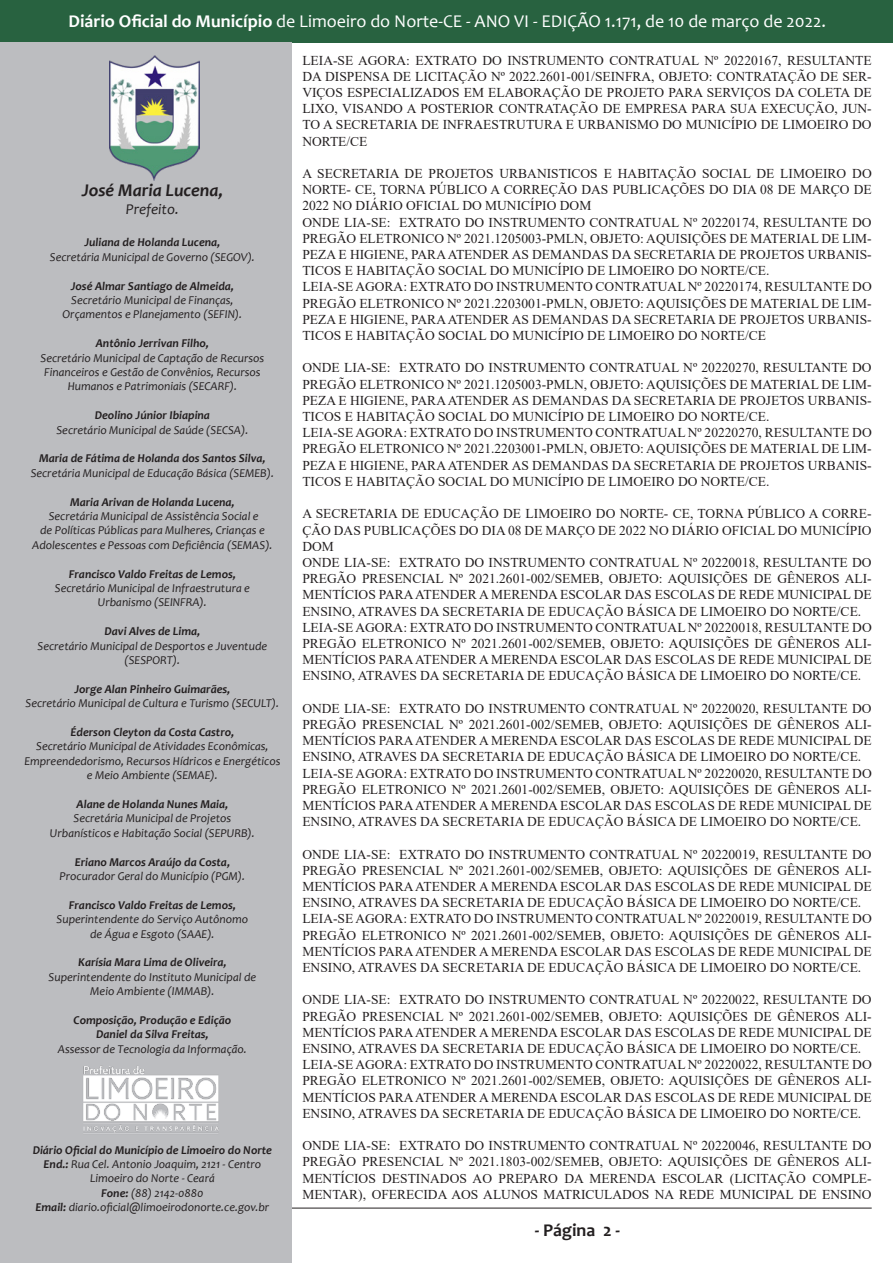
<style>
.page{position:relative;width:893px;height:1263px;background:#fff}
.page>*{position:absolute;margin:0;border:0;box-sizing:border-box;transform-origin:0 0}
.t1{font:18px "Candara";color:#fff}
.t2{font:italic 700 18px "Candara";color:#231f20}
.t3{font:700 18px "Candara";color:#231f20}
.t4{font:italic 15px "Candara";color:#231f20}
.t5{font:13.5px/16.2px "Times New Roman";color:#231f20;text-align:justify}
.t6{font:italic 12px/14.4px "Candara";color:#231f20;text-align:center}
.t7{font:italic 700 12px "Candara";color:#231f20}
.s1{font-weight:700}
</style>
<div class="page">
<div style="left:1px;top:0;width:892px;height:42px;background:#286240"></div>
<hr style="left:21px;top:1208px;width:851px;height:1px;background:#231f20">
<div style="left:0;top:42px;width:291px;height:1221px;background:#bcbdc0"></div>
<img style="left:109px;top:55px;width:90px;height:125px">
<img style="left:83px;top:1065px;width:136px;height:69px">
<h1 class="t1" style="left:68px;top:10px;width:759px"><span class="s1">Diário Oficial do Município</span> de Limoeiro do Norte-CE - ANO VI - EDIÇÃO 1.171, de 10 de março de 2022.</h1>
<p class="t2" style="left:82px;top:179px;width:143px">José Maria Lucena,</p>
<p class="t4" style="left:126px;top:200px;width:55px">Prefeito.</p>
<p class="t7" style="left:84px;top:235px;width:137px">Juliana de Holanda Lucena,</p>
<p class="t6" style="left:50px;top:249px;width:207px">Secretária Municipal de Governo (SEGOV).</p>
<p class="t7" style="left:71px;top:278px;width:165px">José Almar Santiago de Almeida,</p>
<p class="t6" style="left:71px;top:293px;width:164px">Secretário Municipal de Finanças,</p>
<p class="t6" style="left:63px;top:307px;width:181px">Orçamentos e Planejamento (SEFIN).</p>
<p class="t7" style="left:96px;top:336px;width:115px">Antônio Jerrivan Filho,</p>
<p class="t6" style="left:41px;top:350px;width:225px">Secretário Municipal de Captação de Recursos</p>
<p class="t6" style="left:44px;top:365px;width:218px">Financeiros e Gestão de Convênios, Recursos</p>
<p class="t6" style="left:68px;top:379px;width:171px">Humanos e Patrimoniais (SECARF).</p>
<p class="t7" style="left:95px;top:408px;width:117px">Deolino Júnior Ibiapina</p>
<p class="t6" style="left:56px;top:422px;width:193px">Secretário Municipal de Saúde (SECSA).</p>
<p class="t7" style="left:39px;top:451px;width:228px">Maria de Fátima de Holanda dos Santos Silva,</p>
<p class="t6" style="left:31px;top:465px;width:245px">Secretária Municipal de Educação Básica (SEMEB).</p>
<p class="t7" style="left:70px;top:494px;width:166px">Maria Arivan de Holanda Lucena,</p>
<p class="t6" style="left:49px;top:509px;width:211px">Secretária Municipal de Assistência Social e</p>
<p class="t6" style="left:40px;top:523px;width:226px">de Políticas Públicas para Mulheres, Crianças e</p>
<p class="t6" style="left:32px;top:537px;width:242px">Adolescentes e Pessoas com Deficiência (SEMAS).</p>
<p class="t7" style="left:69px;top:566px;width:169px">Francisco Valdo Freitas de Lemos,</p>
<p class="t6" style="left:55px;top:581px;width:197px">Secretário Municipal de Infraestrutura e</p>
<p class="t6" style="left:98px;top:595px;width:110px">Urbanismo (SEINFRA).</p>
<p class="t7" style="left:105px;top:624px;width:97px">Davi Alves de Lima,</p>
<p class="t6" style="left:38px;top:638px;width:231px">Secretário Municipal de Desportos e Juventude (SESPORT).</p>
<p class="t7" style="left:74px;top:681px;width:157px">Jorge Alan Pinheiro Guimarães,</p>
<p class="t6" style="left:26px;top:696px;width:255px">Secretário Municipal de Cultura e Turismo (SECULT).</p>
<p class="t7" style="left:70px;top:724px;width:165px">Éderson Cleyton da Costa Castro,</p>
<p class="t6" style="left:24px;top:739px;width:257px">Secretário Municipal de Atividades Econômicas,<br>Empreendedorismo, Recursos Hídricos e Energéticos e Meio Ambiente (SEMAE).</p>
<p class="t7" style="left:77px;top:796px;width:153px">Alane de Holanda Nunes Maia,</p>
<p class="t6" style="left:74px;top:811px;width:159px">Secretária Municipal de Projetos</p>
<p class="t6" style="left:50px;top:825px;width:206px">Urbanísticos e Habitação Social (SEPURB).</p>
<p class="t7" style="left:75px;top:854px;width:157px">Eriano Marcos Araújo da Costa,</p>
<p class="t6" style="left:60px;top:869px;width:187px">Procurador Geral do Município (PGM).</p>
<p class="t7" style="left:69px;top:897px;width:169px">Francisco Valdo Freitas de Lemos,</p>
<p class="t6" style="left:57px;top:912px;width:193px">Superintendente do Serviço Autônomo de Água e Esgoto (SAAE).</p>
<p class="t7" style="left:78px;top:955px;width:150px">Karísia Mara Lima de Oliveira,</p>
<p class="t6" style="left:49px;top:969px;width:209px">Superintendente do Instituto Municipal de<br>Meio Ambiente (IMMAB).</p>
<p class="t7" style="left:74px;top:1012px;width:159px">Composição, Produção e Edição</p>
<p class="t7" style="left:96px;top:1027px;width:114px">Daniel da Silva Freitas,</p>
<p class="t6" style="left:58px;top:1041px;width:190px">Assessor de Tecnologia da Informação.</p>
<p class="t7" style="left:33px;top:1142px;width:241px">Diário Oficial do Município de Limoeiro do Norte</p>
<p class="t6" style="left:44px;top:1157px;width:219px"><span class="s1">End.:</span> Rua Cel. Antonio Joaquim, 2121 - Centro</p>
<p class="t6" style="left:90px;top:1171px;width:126px">Limoeiro do Norte - Ceará</p>
<p class="t6" style="left:101px;top:1185px;width:104px"><span class="s1">Fone:</span> (88) 2142-0880</p>
<p class="t6" style="left:35px;top:1200px;width:235px"><span class="s1">Email:</span> diario.oficial@limoeirodonorte.ce.gov.br</p>
<p class="t5" style="left:302px;top:52px;width:571px">LEIA-SE AGORA: EXTRATO DO INSTRUMENTO CONTRATUAL Nº 20220167, RESULTANTE DA DISPENSA DE LICITAÇÃO Nº 2022.2601-001/SEINFRA, OBJETO: CONTRATAÇÃO DE SER-VIÇOS ESPECIALIZADOS EM ELABORAÇÃO DE PROJETO PARA SERVIÇOS DA COLETA DE LIXO, VISANDO A POSTERIOR CONTRATAÇÃO DE EMPRESA PARA SUA EXECUÇÃO, JUN-TO A SECRETARIA DE INFRAESTRUTURA E URBANISMO DO MUNICÍPIO DE LIMOEIRO DO NORTE/CE</p>
<p class="t5" style="left:302px;top:165px;width:571px">A SECRETARIA DE PROJETOS URBANISTICOS E HABITAÇÃO SOCIAL DE LIMOEIRO DO NORTE- CE, TORNA PÚBLICO A CORREÇÃO DAS PUBLICAÇÕES DO DIA 08 DE MARÇO DE 2022 NO DIÁRIO OFICIAL DO MUNICÍPIO DOM</p>
<p class="t5" style="left:302px;top:214px;width:571px">ONDE LIA-SE: EXTRATO DO INSTRUMENTO CONTRATUAL Nº 20220174, RESULTANTE DO PREGÃO ELETRONICO Nº 2021.1205003-PMLN, OBJETO: AQUISIÇÕES DE MATERIAL DE LIM-PEZA E HIGIENE, PARA ATENDER AS DEMANDAS DA SECRETARIA DE PROJETOS URBANIS-TICOS E HABITAÇÃO SOCIAL DO MUNICÍPIO DE LIMOEIRO DO NORTE/CE.</p>
<p class="t5" style="left:302px;top:278px;width:571px">LEIA-SE AGORA: EXTRATO DO INSTRUMENTO CONTRATUAL Nº 20220174, RESULTANTE DO PREGÃO ELETRONICO Nº 2021.2203001-PMLN, OBJETO: AQUISIÇÕES DE MATERIAL DE LIM-PEZA E HIGIENE, PARA ATENDER AS DEMANDAS DA SECRETARIA DE PROJETOS URBANIS-TICOS E HABITAÇÃO SOCIAL DO MUNICÍPIO DE LIMOEIRO DO NORTE/CE</p>
<p class="t5" style="left:302px;top:359px;width:571px">ONDE LIA-SE: EXTRATO DO INSTRUMENTO CONTRATUAL Nº 20220270, RESULTANTE DO PREGÃO ELETRONICO Nº 2021.1205003-PMLN, OBJETO: AQUISIÇÕES DE MATERIAL DE LIM-PEZA E HIGIENE, PARA ATENDER AS DEMANDAS DA SECRETARIA DE PROJETOS URBANIS-TICOS E HABITAÇÃO SOCIAL DO MUNICÍPIO DE LIMOEIRO DO NORTE/CE.</p>
<p class="t5" style="left:302px;top:424px;width:571px">LEIA-SE AGORA: EXTRATO DO INSTRUMENTO CONTRATUAL Nº 20220270, RESULTANTE DO PREGÃO ELETRONICO Nº 2021.2203001-PMLN, OBJETO: AQUISIÇÕES DE MATERIAL DE LIM-PEZA E HIGIENE, PARA ATENDER AS DEMANDAS DA SECRETARIA DE PROJETOS URBANIS-TICOS E HABITAÇÃO SOCIAL DO MUNICÍPIO DE LIMOEIRO DO NORTE/CE.</p>
<p class="t5" style="left:302px;top:505px;width:571px">A SECRETARIA DE EDUCAÇÃO DE LIMOEIRO DO NORTE- CE, TORNA PÚBLICO A CORRE-ÇÃO DAS PUBLICAÇÕES DO DIA 08 DE MARÇO DE 2022 NO DIÁRIO OFICIAL DO MUNICÍPIO DOM</p>
<p class="t5" style="left:302px;top:554px;width:571px">ONDE LIA-SE: EXTRATO DO INSTRUMENTO CONTRATUAL Nº 20220018, RESULTANTE DO PREGÃO PRESENCIAL Nº 2021.2601-002/SEMEB, OBJETO: AQUISIÇÕES DE GÊNEROS ALI-MENTÍCIOS PARA ATENDER A MERENDA ESCOLAR DAS ESCOLAS DE REDE MUNICIPAL DE ENSINO, ATRAVES DA SECRETARIA DE EDUCAÇÃO BÁSICA DE LIMOEIRO DO NORTE/CE.</p>
<p class="t5" style="left:302px;top:619px;width:571px">LEIA-SE AGORA: EXTRATO DO INSTRUMENTO CONTRATUAL Nº 20220018, RESULTANTE DO PREGÃO ELETRONICO Nº 2021.2601-002/SEMEB, OBJETO: AQUISIÇÕES DE GÊNEROS ALI-MENTÍCIOS PARA ATENDER A MERENDA ESCOLAR DAS ESCOLAS DE REDE MUNICIPAL DE ENSINO, ATRAVES DA SECRETARIA DE EDUCAÇÃO BÁSICA DE LIMOEIRO DO NORTE/CE.</p>
<p class="t5" style="left:302px;top:700px;width:571px">ONDE LIA-SE: EXTRATO DO INSTRUMENTO CONTRATUAL Nº 20220020, RESULTANTE DO PREGÃO PRESENCIAL Nº 2021.2601-002/SEMEB, OBJETO: AQUISIÇÕES DE GÊNEROS ALI-MENTÍCIOS PARA ATENDER A MERENDA ESCOLAR DAS ESCOLAS DE REDE MUNICIPAL DE ENSINO, ATRAVES DA SECRETARIA DE EDUCAÇÃO BÁSICA DE LIMOEIRO DO NORTE/CE.</p>
<p class="t5" style="left:302px;top:764px;width:571px">LEIA-SE AGORA: EXTRATO DO INSTRUMENTO CONTRATUAL Nº 20220020, RESULTANTE DO PREGÃO ELETRONICO Nº 2021.2601-002/SEMEB, OBJETO: AQUISIÇÕES DE GÊNEROS ALI-MENTÍCIOS PARA ATENDER A MERENDA ESCOLAR DAS ESCOLAS DE REDE MUNICIPAL DE ENSINO, ATRAVES DA SECRETARIA DE EDUCAÇÃO BÁSICA DE LIMOEIRO DO NORTE/CE.</p>
<p class="t5" style="left:302px;top:845px;width:571px">ONDE LIA-SE: EXTRATO DO INSTRUMENTO CONTRATUAL Nº 20220019, RESULTANTE DO PREGÃO PRESENCIAL Nº 2021.2601-002/SEMEB, OBJETO: AQUISIÇÕES DE GÊNEROS ALI-MENTÍCIOS PARA ATENDER A MERENDA ESCOLAR DAS ESCOLAS DE REDE MUNICIPAL DE ENSINO, ATRAVES DA SECRETARIA DE EDUCAÇÃO BÁSICA DE LIMOEIRO DO NORTE/CE.</p>
<p class="t5" style="left:302px;top:910px;width:571px">LEIA-SE AGORA: EXTRATO DO INSTRUMENTO CONTRATUAL Nº 20220019, RESULTANTE DO PREGÃO ELETRONICO Nº 2021.2601-002/SEMEB, OBJETO: AQUISIÇÕES DE GÊNEROS ALI-MENTÍCIOS PARA ATENDER A MERENDA ESCOLAR DAS ESCOLAS DE REDE MUNICIPAL DE ENSINO, ATRAVES DA SECRETARIA DE EDUCAÇÃO BÁSICA DE LIMOEIRO DO NORTE/CE.</p>
<p class="t5" style="left:302px;top:991px;width:571px">ONDE LIA-SE: EXTRATO DO INSTRUMENTO CONTRATUAL Nº 20220022, RESULTANTE DO PREGÃO PRESENCIAL Nº 2021.2601-002/SEMEB, OBJETO: AQUISIÇÕES DE GÊNEROS ALI-MENTÍCIOS PARA ATENDER A MERENDA ESCOLAR DAS ESCOLAS DE REDE MUNICIPAL DE ENSINO, ATRAVES DA SECRETARIA DE EDUCAÇÃO BÁSICA DE LIMOEIRO DO NORTE/CE.</p>
<p class="t5" style="left:302px;top:1056px;width:571px">LEIA-SE AGORA: EXTRATO DO INSTRUMENTO CONTRATUAL Nº 20220022, RESULTANTE DO PREGÃO ELETRONICO Nº 2021.2601-002/SEMEB, OBJETO: AQUISIÇÕES DE GÊNEROS ALI-MENTÍCIOS PARA ATENDER A MERENDA ESCOLAR DAS ESCOLAS DE REDE MUNICIPAL DE ENSINO, ATRAVES DA SECRETARIA DE EDUCAÇÃO BÁSICA DE LIMOEIRO DO NORTE/CE.</p>
<p class="t5" style="left:302px;top:1137px;width:571px">ONDE LIA-SE: EXTRATO DO INSTRUMENTO CONTRATUAL Nº 20220046, RESULTANTE DO PREGÃO PRESENCIAL Nº 2021.1803-002/SEMEB, OBJETO: AQUISIÇÕES DE GÊNEROS ALI-MENTÍCIOS DESTINADOS AO PREPARO DA MERENDA ESCOLAR (LICITAÇÃO COMPLE-MENTAR), OFERECIDA AOS ALUNOS MATRICULADOS NA REDE MUNICIPAL DE ENSINO</p>
<h1 class="t3" style="left:535px;top:1219px;width:87px">- Página 2 -</h1>
</div>
